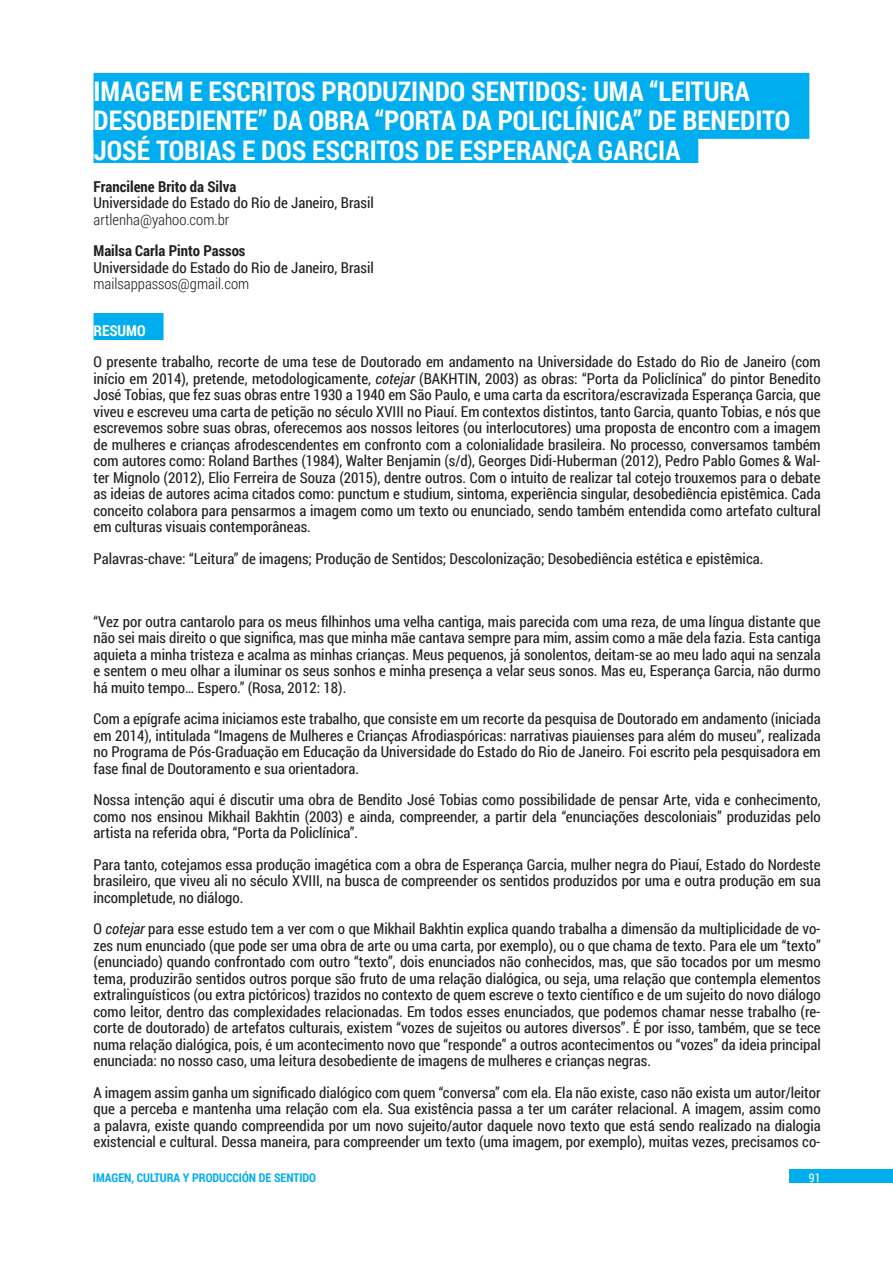
<style>
.page{position:relative;width:893px;height:1263px;background:#fff}
.page>*{position:absolute;margin:0;border:0;box-sizing:border-box;transform-origin:0 0}
.Título_CV{font:700 27px/29.7px "Roboto Condensed";color:#fff}
.Normal_CV{font:15px/16.5px "Roboto Condensed";color:#231f20;text-align:justify}
.Keywords_Normal_CV{font:15px "Roboto Condensed";color:#231f20}
.Universidad_Autor_a{font:15px "Roboto Condensed";color:#231f20}
.Nombre_Autor_a_Norma{font:700 15px "Roboto Condensed";color:#231f20}
.Mail_pos_Univ_Autor{font:300 15px "Roboto Condensed";color:#231f20}
.Sección_CV{font:700 15px "Roboto Condensed";color:#fff}
.t1{font:700 12px "Roboto Condensed";color:#00aeef}
.t2{font:12px "Roboto Condensed";color:#fff}
.s1{font-style:italic}
</style>
<div class="page">
<div style="left:789px;top:1169px;width:104px;height:14px;background:#00aeef"></div>
<div style="left:94px;top:73px;width:715px;height:66px;background:#00aeef"></div>
<div style="left:94px;top:130px;width:604px;height:33px;background:#00aeef"></div>
<div style="left:94px;top:313px;width:70px;height:27px;background:#00aeef"></div>
<p class="Título_CV" style="left:94px;top:75px;width:698px">IMAGEM E ESCRITOS PRODUZINDO SENTIDOS: UMA “LEITURA<br>DESOBEDIENTE” DA OBRA “PORTA DA POLICLÍNICA” DE BENEDITO<br>JOSÉ TOBIAS E DOS ESCRITOS DE ESPERANÇA GARCIA</p>
<p class="Nombre_Autor_a_Norma" style="left:94px;top:176px;width:144px">Francilene Brito da Silva</p>
<p class="Universidad_Autor_a" style="left:94px;top:192px;width:282px">Universidade do Estado do Rio de Janeiro, Brasil</p>
<p class="Mail_pos_Univ_Autor" style="left:94px;top:209px;width:137px">artlenha@yahoo.com.br</p>
<p class="Nombre_Autor_a_Norma" style="left:94px;top:240px;width:153px">Mailsa Carla Pinto Passos</p>
<p class="Universidad_Autor_a" style="left:94px;top:257px;width:282px">Universidade do Estado do Rio de Janeiro, Brasil</p>
<p class="Mail_pos_Univ_Autor" style="left:94px;top:273px;width:157px">mailsappassos@gmail.com</p>
<p class="Sección_CV" style="left:94px;top:320px;width:54px">RESUMO</p>
<p class="Normal_CV" style="left:94px;top:353px;width:729px">O presente trabalho, recorte de uma tese de Doutorado em andamento na Universidade do Estado do Rio de Janeiro (com início em 2014), pretende, metodologicamente, <span class="s1">cotejar</span> (BAKHTIN, 2003) as obras: “Porta da Policlínica” do pintor Benedito José Tobias, que fez suas obras entre 1930 a 1940 em São Paulo, e uma carta da escritora/escravizada Esperança Garcia, que viveu e escreveu uma carta de petição no século XVIII no Piauí. Em contextos distintos, tanto Garcia, quanto Tobias, e nós que escrevemos sobre suas obras, oferecemos aos nossos leitores (ou interlocutores) uma proposta de encontro com a imagem de mulheres e crianças afrodescendentes em confronto com a colonialidade brasileira. No processo, conversamos também com autores como: Roland Barthes (1984), Walter Benjamin (s/d), Georges Didi-Huberman (2012), Pedro Pablo Gomes &amp; Wal&shy;ter Mignolo (2012), Elio Ferreira de Souza (2015), dentre outros. Com o intuito de realizar tal cotejo trouxemos para o debate as ideias de autores acima citados como: punctum e studium, sintoma, experiência singular, desobediência epistêmica. Cada conceito colabora para pensarmos a imagem como um texto ou enunciado, sendo também entendida como artefato cultural em culturas visuais contemporâneas.</p>
<p class="Keywords_Normal_CV" style="left:94px;top:548px;width:671px">Palavras-chave: “Leitura” de imagens; Produção de Sentidos; Descolonização; Desobediência estética e epistêmica.</p>
<p class="Normal_CV" style="left:94px;top:612px;width:729px">“Vez por outra cantarolo para os meus filhinhos uma velha cantiga, mais parecida com uma reza, de uma língua distante que não sei mais direito o que significa, mas que minha mãe cantava sempre para mim, assim como a mãe dela fazia. Esta cantiga aquieta a minha tristeza e acalma as minhas crianças. Meus pequenos, já sonolentos, deitam-se ao meu lado aqui na senzala e sentem o meu olhar a iluminar os seus sonhos e minha presença a velar seus sonos. Mas eu, Esperança Garcia, não durmo há muito tempo… Espero.” (Rosa, 2012: 18).</p>
<p class="Normal_CV" style="left:94px;top:710px;width:729px">Com a epígrafe acima iniciamos este trabalho, que consiste em um recorte da pesquisa de Doutorado em andamento (iniciada em 2014), intitulada “Imagens de Mulheres e Crianças Afrodiaspóricas: narrativas piauienses para além do museu”, realizada no Programa de Pós-Graduação em Educação da Universidade do Estado do Rio de Janeiro. Foi escrito pela pesquisadora em fase final de Doutoramento e sua orientadora.</p>
<p class="Normal_CV" style="left:94px;top:791px;width:729px">Nossa intenção aqui é discutir uma obra de Bendito José Tobias como possibilidade de pensar Arte, vida e conhecimento, como nos ensinou Mikhail Bakhtin (2003) e ainda, compreender, a partir dela “enunciações descoloniais” produzidas pelo artista na referida obra, “Porta da Policlínica”.</p>
<p class="Normal_CV" style="left:94px;top:855px;width:729px">Para tanto, cotejamos essa produção imagética com a obra de Esperança Garcia, mulher negra do Piauí, Estado do Nordeste brasileiro, que viveu ali no século XVIII, na busca de compreender os sentidos produzidos por uma e outra produção em sua incompletude, no diálogo.</p>
<p class="Normal_CV" style="left:94px;top:920px;width:729px">O <span class="s1">cotejar</span> para esse estudo tem a ver com o que Mikhail Bakhtin explica quando trabalha a dimensão da multiplicidade de vo&shy;zes num enunciado (que pode ser uma obra de arte ou uma carta, por exemplo), ou o que chama de texto. Para ele um “texto” (enunciado) quando confrontado com outro “texto”, dois enunciados não conhecidos, mas, que são tocados por um mesmo tema, produzirão sentidos outros porque são fruto de uma relação dialógica, ou seja, uma relação que contempla elementos extralinguísticos (ou extra pictóricos) trazidos no contexto de quem escreve o texto científico e de um sujeito do novo diálogo como leitor, dentro das complexidades relacionadas. Em todos esses enunciados, que podemos chamar nesse trabalho (re&shy;corte de doutorado) de artefatos culturais, existem “vozes de sujeitos ou autores diversos”. É por isso, também, que se tece numa relação dialógica, pois, é um acontecimento novo que “responde” a outros acontecimentos ou “vozes” da ideia principal enunciada: no nosso caso, uma leitura desobediente de imagens de mulheres e crianças negras.</p>
<p class="Normal_CV" style="left:94px;top:1083px;width:729px">A imagem assim ganha um significado dialógico com quem “conversa” com ela. Ela não existe, caso não exista um autor/leitor que a perceba e mantenha uma relação com ela. Sua existência passa a ter um caráter relacional. A imagem, assim como a palavra, existe quando compreendida por um novo sujeito/autor daquele novo texto que está sendo realizado na dialogia existencial e cultural. Dessa maneira, para compreender um texto (uma imagem, por exemplo), muitas vezes, precisamos co-</p>
<p class="t1" style="left:93px;top:1169px;width:225px">IMAGEN, CULTURA Y PRODUCCIÓN DE SENTIDO</p>
<p class="t2" style="left:809px;top:1169px;width:13px">91</p>
</div>
